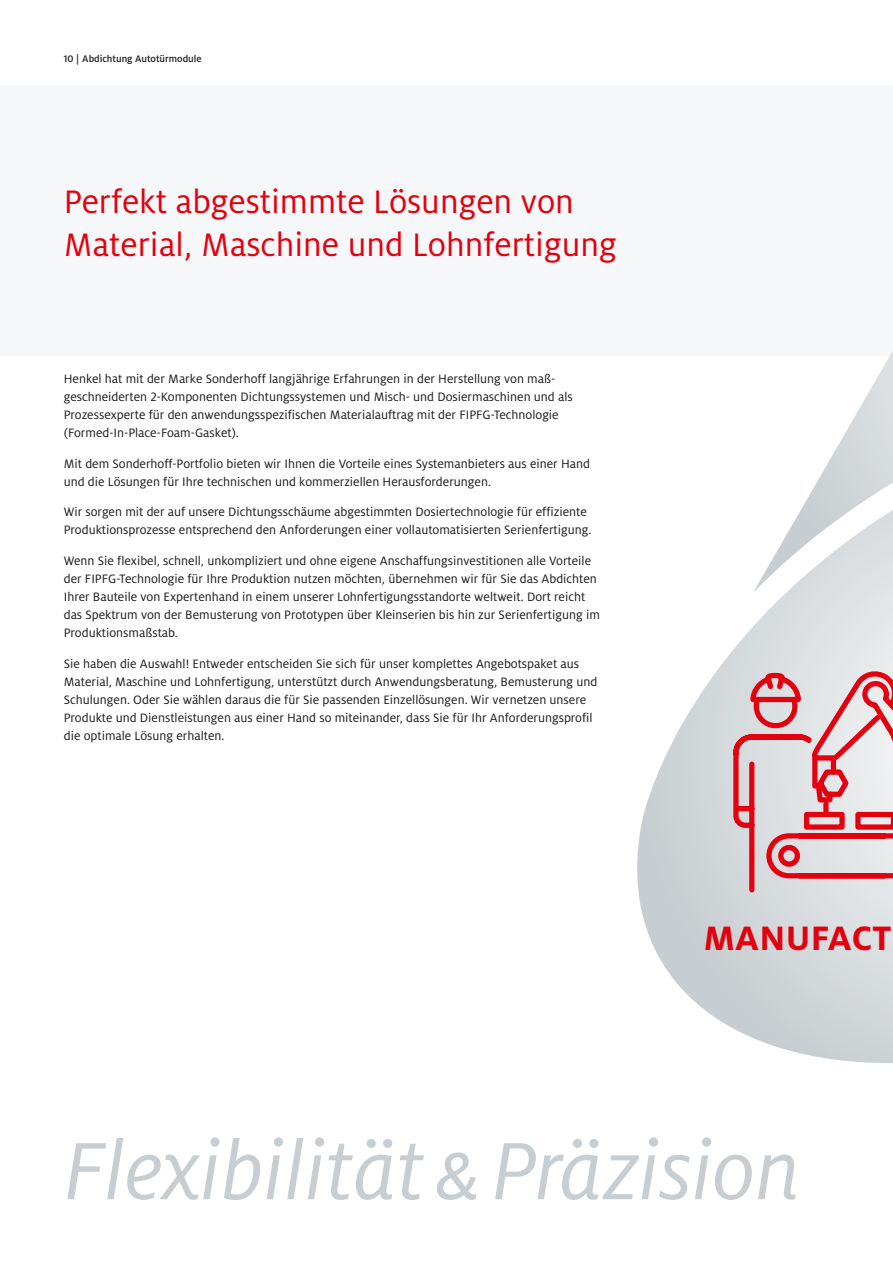
<style>
.page{position:relative;width:893px;height:1263px;background:#fff}
.page>*{position:absolute;margin:0;border:0;box-sizing:border-box;transform-origin:0 0}
.t1{font:italic 90px "Henkel Milo";color:#c7cdd0}
.t2{font:700 37.5px "Henkel Milo";letter-spacing:.01em;color:#e3000f}
.t3{font:36px/43.2px "Henkel Milo";color:#e3000f}
.t4{font:13.5px/18px "Henkel Milo";color:#1a1a18}
.t5{font:500 10.5px "Henkel Milo";color:#1a1a18}
</style>
<div class="page">
<div style="left:0;top:85px;width:893px;height:270px;background:#f6f7f8"></div>
<svg style="left:801px;top:351px;width:92px;height:159px"></svg>
<svg style="left:637px;top:510px;width:256px;height:553px"></svg>
<svg style="left:731px;top:664px;width:162px;height:231px;background:#e0b5b9"></svg>
<p class="t5" style="left:64px;top:53px;width:139px">10 | Abdichtung Autotürmodule</p>
<h3 class="t3" style="left:64px;top:180px;width:555px">Perfekt abgestimmte Lösungen von<br>Material, Maschine und Lohnfertigung</h3>
<p class="t4" style="left:64px;top:370px;width:510px">Henkel hat mit der Marke Sonderhoff langjährige Erfahrungen in der Herstellung von maß&shy;geschneiderten 2-Komponenten Dichtungssystemen und Misch- und Dosiermaschinen und als Prozessexperte für den anwendungsspezifischen Materialauftrag mit der FIPFG-Technologie (Formed-In-Place-Foam-Gasket).</p>
<p class="t4" style="left:64px;top:454px;width:528px">Mit dem Sonderhoff-Portfolio bieten wir Ihnen die Vorteile eines Systemanbieters aus einer Hand und die Lösungen für Ihre technischen und kommerziellen Herausforderungen.</p>
<p class="t4" style="left:64px;top:503px;width:529px">Wir sorgen mit der auf unsere Dichtungsschäume abgestimmten Dosiertechnologie für effiziente<br>Produktionsprozesse entsprechend den Anforderungen einer vollautomatisierten Serienfertigung.</p>
<p class="t4" style="left:64px;top:552px;width:538px">Wenn Sie flexibel, schnell, unkompliziert und ohne eigene Anschaffungsinvestitionen alle Vorteile der FIPFG-Technologie für Ihre Produktion nutzen möchten, übernehmen wir für Sie das Abdichten Ihrer Bauteile von Expertenhand in einem unserer Lohnfertigungsstandorte weltweit. Dort reicht das Spektrum von der Bemusterung von Prototypen über Kleinserien bis hin zur Serienfertigung im Produktionsmaßstab.</p>
<p class="t4" style="left:64px;top:655px;width:535px">Sie haben die Auswahl! Entweder entscheiden Sie sich für unser komplettes Angebotspaket aus Material, Maschine und Lohnfertigung, unterstützt durch Anwendungsberatung, Bemusterung und Schulungen. Oder Sie wählen daraus die für Sie passenden Einzellösungen. Wir vernetzen unsere Produkte und Dienstleistungen aus einer Hand so miteinander, dass Sie für Ihr Anforderungsprofil die optimale Lösung erhalten.</p>
<h2 class="t2" style="left:703px;top:917px;width:190px">MANUFACT</h2>
<h1 class="t1" style="left:64px;top:1121px;width:739px">Flexibilität &amp; Präzision</h1>
</div>
